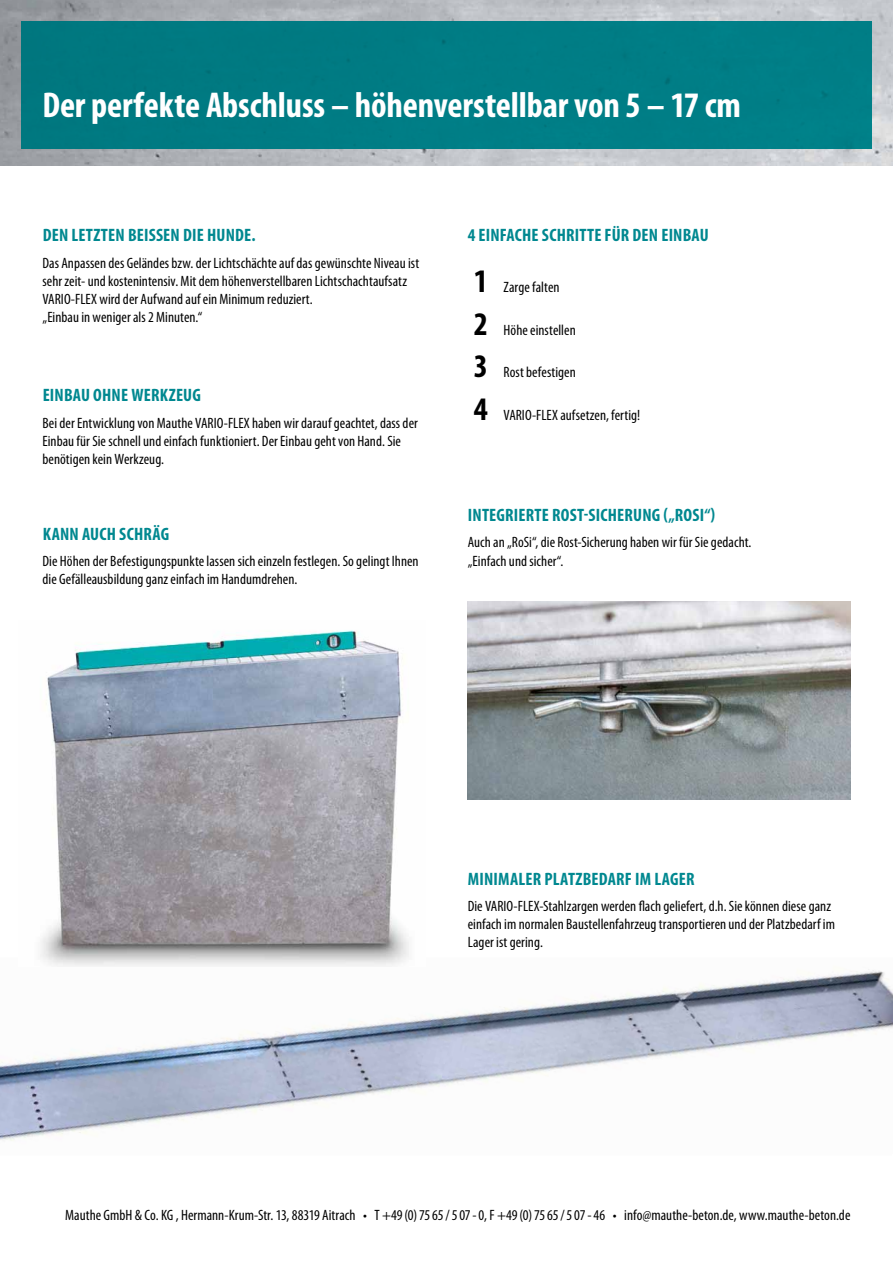
<style>
.page{position:relative;width:893px;height:1263px;background:#fff}
.page>*{position:absolute;margin:0;border:0;box-sizing:border-box;transform-origin:0 0}
.t1{font:700 condensed 36px "Myriad Pro";letter-spacing:-.015em;color:#fff}
.t2{font:700 condensed 18px "Myriad Pro";letter-spacing:.01em;color:#008890}
.t3{font:condensed 15px/18px "Myriad Pro";letter-spacing:.005em;color:#000}
.s1{font-weight:700;font-size:33px}
</style>
<div class="page">
<img style="left:0;top:969px;width:893px;height:172px">
<img style="left:40px;top:630px;width:369px;height:336px">
<img style="left:468px;top:601px;width:382px;height:198px">
<img style="left:0;top:0;width:893px;height:166px">
<div style="left:21px;top:21px;width:851px;height:128px;background:#007d85"></div>
<h1 class="t1" style="left:43px;top:82px;width:700px">DER PERFEKTE ABSCHLUSS – HÖHENVERSTELLBAR VON 5 – 17 CM</h1>
<p class="t2" style="left:43px;top:224px;width:214px">DEN LETZTEN BEISSEN DIE HUNDE.</p>
<p class="t3" style="left:43px;top:253px;width:378px">Das Anpassen des Geländes bzw. der Lichtschächte auf das gewünschte Niveau ist sehr zeit- und kostenintensiv. Mit dem höhenverstellbaren Lichtschachtaufsatz VARIO-FLEX wird der Aufwand auf ein Minimum reduziert.<br>„Einbau in weniger als 2 Minuten.“</p>
<p class="t2" style="left:43px;top:384px;width:160px">EINBAU OHNE WERKZEUG</p>
<p class="t3" style="left:43px;top:414px;width:377px">Bei der Entwicklung von Mauthe VARIO-FLEX haben wir darauf geachtet, dass der<br>Einbau für Sie schnell und einfach funktioniert. Der Einbau geht von Hand. Sie benötigen kein Werkzeug.</p>
<p class="t2" style="left:43px;top:522px;width:128px">KANN AUCH SCHRÄG</p>
<p class="t3" style="left:43px;top:552px;width:378px">Die Höhen der Befestigungspunkte lassen sich einzeln festlegen. So gelingt Ihnen die Gefälleausbildung ganz einfach im Handumdrehen.</p>
<p class="t2" style="left:468px;top:224px;width:243px">4 EINFACHE SCHRITTE FÜR DEN EINBAU</p>
<p class="t3" style="left:474px;top:278px;width:87px"><span class="s1">1</span> Zarge falten</p>
<p class="t3" style="left:474px;top:320px;width:104px"><span class="s1">2</span> Höhe einstellen</p>
<p class="t3" style="left:474px;top:363px;width:104px"><span class="s1">3</span> Rost befestigen</p>
<p class="t3" style="left:474px;top:405px;width:168px"><span class="s1">4</span> VARIO-FLEX aufsetzen, fertig!</p>
<p class="t2" style="left:468px;top:504px;width:249px">INTEGRIERTE ROST-SICHERUNG („ROSI“)</p>
<p class="t3" style="left:468px;top:533px;width:285px">Auch an „RoSi“, die Rost-Sicherung haben wir für Sie gedacht. „Einfach und sicher“.</p>
<p class="t2" style="left:468px;top:868px;width:228px">MINIMALER PLATZBEDARF IM LAGER</p>
<p class="t3" style="left:468px;top:897px;width:369px">Die VARIO-FLEX-Stahlzargen werden flach geliefert, d.h. Sie können diese ganz einfach im normalen Baustellenfahrzeug transportieren und der Platzbedarf im<br>Lager ist gering.</p>
<p class="t3" style="left:65px;top:1206px;width:787px">Mauthe GmbH &amp; Co. KG , Hermann-Krum-Str. 13, 88319 Aitrach • T +49(0)7565/507-0, F +49(0)7565/507-46 • info@mauthe-beton.de, www.mauthe-beton.de</p>
</div>
